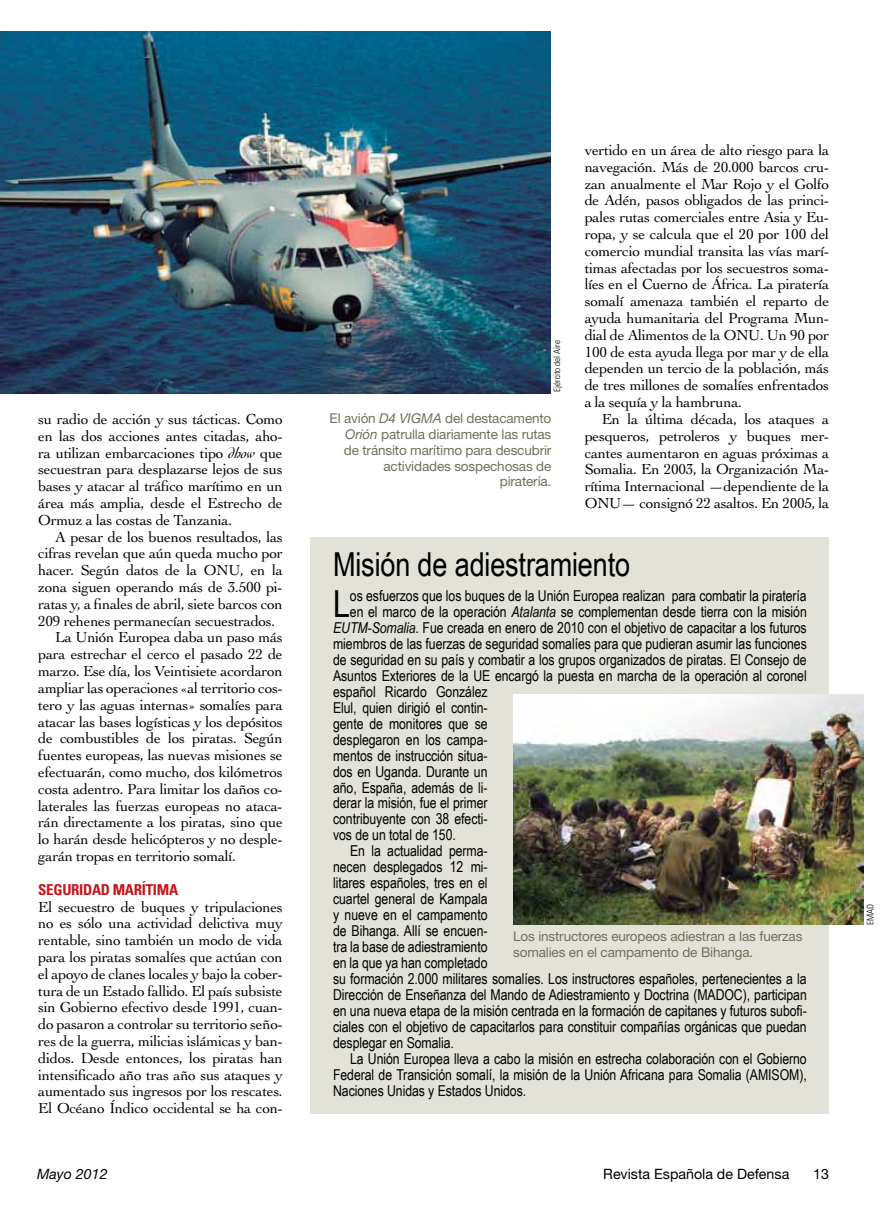
<style>
.page{position:relative;width:893px;height:1217px;background:#fff}
.page>*{position:absolute;margin:0;border:0;box-sizing:border-box;transform-origin:0 0}
.t1{font:37.35px "Arial Narrow";color:#000}
.t2{font:33px "Arial Narrow";letter-spacing:-.005em;color:#000}
.t3{font:15.3px/16.8px "Cochin";letter-spacing:-.02em;color:#000;text-align:justify}
.t4{font:15px "Arial Narrow";letter-spacing:-.005em;color:#000}
.t5{font:700 condensed 15px "Univers";letter-spacing:-.02em;color:#c4161c}
.t6{font:14.25px "Helvetica Neue";color:#000}
.t7{font:italic 14.25px "Helvetica Neue";color:#000}
.t8{font:13.5px/15.8px "Helvetica Neue";letter-spacing:-.01em;color:#6f705b}
.t9{font:300 condensed 9px "Univers";letter-spacing:-.005em;color:#000}
.s1{font-style:italic}
</style>
<div class="page">
<div style="left:310px;top:537px;width:519px;height:575px;background:#e3e2d8"></div>
<img style="left:513px;top:694px;width:351px;height:230px">
<img style="left:0;top:31px;width:551px;height:362px">
<p class="t3" style="left:38px;top:410px;width:246px">su radio de acción y sus tácticas. Como en las dos acciones antes citadas, aho&shy;ra utilizan embarcaciones tipo <span class="s1">dhow</span> que secuestran para desplazarse lejos de sus bases y atacar al tráfico marítimo en un área más amplia, desde el Estrecho de Ormuz a las costas de Tanzania.</p>
<p class="t3" style="left:38px;top:528px;width:246px;text-indent:17px">A pesar de los buenos resultados, las cifras revelan que aún queda mucho por hacer. Según datos de la ONU</p>
<p class="t3" style="left:240px;top:561px;width:44px">, en la</p>
<p class="t3" style="left:38px;top:578px;width:246px">zona siguen operando más de 3.500 pi-</p>
<p class="t3" style="left:38px;top:595px;width:246px">ratas y, a finales de abril, siete barcos con</p>
<p class="t3" style="left:38px;top:612px;width:239px">209 rehenes permanecían secuestrados.</p>
<p class="t3" style="left:55px;top:629px;width:229px">La Unión Europea daba un paso más</p>
<p class="t3" style="left:38px;top:645px;width:246px">para estrechar el cerco el pasado 22 de</p>
<p class="t3" style="left:38px;top:662px;width:246px">marzo. Ese día, los Veintisiete acordaron</p>
<p class="t3" style="left:38px;top:679px;width:246px">ampliar las operaciones «al territorio cos-</p>
<p class="t3" style="left:38px;top:696px;width:246px">tero y las aguas internas» somalíes para</p>
<p class="t3" style="left:38px;top:713px;width:246px">atacar las bases logísticas y los depósitos</p>
<p class="t3" style="left:38px;top:729px;width:246px">de combustibles de los piratas. Según</p>
<p class="t3" style="left:38px;top:746px;width:246px">fuentes europeas, las nuevas misiones se</p>
<p class="t3" style="left:38px;top:763px;width:246px">efectuarán, como mucho, dos kilómetros</p>
<p class="t3" style="left:38px;top:780px;width:246px">costa adentro. Para limitar los daños co-</p>
<p class="t3" style="left:38px;top:797px;width:246px">laterales las fuerzas europeas no ataca-</p>
<p class="t3" style="left:38px;top:813px;width:246px">rán directamente a los piratas, sino que</p>
<p class="t3" style="left:38px;top:830px;width:246px">lo harán desde helicópteros y no desple-</p>
<p class="t3" style="left:38px;top:847px;width:199px">garán tropas en territorio somalí.</p>
<p class="t5" style="left:38px;top:879px;width:141px">SEGURIDAD MARÍTIMA</p>
<p class="t3" style="left:38px;top:897px;width:246px">El secuestro de buques y tripulaciones no es sólo una actividad delictiva muy rentable, sino también un modo de vida para los piratas somalíes que actúan con el apoyo de clanes locales y bajo la cober&shy;tura de un Estado fallido. El país subsiste sin Gobierno efectivo desde 1991, cuan&shy;do pasaron a controlar su territorio seño&shy;res de la guerra, milicias islámicas y ban&shy;didos. Desde entonces, los piratas han intensificado año tras año sus ataques y aumentado sus ingresos por los rescates.<br>El Océano Índico occidental se ha con-</p>
<p class="t9" style="left:552px;top:391px;width:53px;rotate:-90deg">Ejército del Aire</p>
<p class="t8" style="left:330px;top:410px;width:223px;text-align:right">El avión <span class="s1">D4 VIGMA</span> del destacamento<br><span class="s1">Orión</span> patrulla diariamente las rutas de tránsito marítimo para descubrir actividades sospechosas de piratería.</p>
<p class="t3" style="left:585px;top:141px;width:246px">vertido en un área de alto riesgo para la navegación. Más de 20.000 barcos cru&shy;zan anualmente el Mar Rojo y el Golfo de Adén, pasos obligados de las princi&shy;pales rutas comerciales entre Asia y Eu&shy;ropa, y se calcula que el 20 por 100 del comercio mundial transita las vías marí&shy;timas afectadas por los secuestros soma&shy;líes en el Cuerno de África. La piratería somalí amenaza también el reparto de ayuda humanitaria del Programa Mun&shy;dial de Alimentos de la ONU</p>
<p class="t3" style="left:585px;top:326px;width:246px;text-indent:175px">. Un 90 por 100 de esta ayuda llega por mar y de ella dependen un tercio de la población, más de tres millones de somalíes enfrentados a la sequía y la hambruna.</p>
<p class="t3" style="left:585px;top:410px;width:246px;text-indent:17px">En la última década, los ataques a pesqueros, petroleros y buques mer&shy;cantes aumentaron en aguas próximas a Somalia. En 2003, la Organización Ma&shy;rítima Internacional —dependiente de la ONU</p>
<p class="t3" style="left:621px;top:494px;width:210px">— consignó 22 asaltos. En 2005, la</p>
<h2 class="t2" style="left:333px;top:540px;width:298px">Misión de adiestramiento</h2>
<h1 class="t1" style="left:333px;top:576px;width:19px">L</h1>
<p class="t4" style="left:350px;top:584px;width:458px">os esfuerzos que los buques de la Unión Europea realizan para combatir la piratería</p>
<p class="t4" style="left:350px;top:600px;width:458px">en el marco de la operación <span class="s1">Atalanta</span> se complementan desde tierra con la misión</p>
<p class="t4" style="left:333px;top:616px;width:475px"><span class="s1">EUTM-Somalia</span>. Fue creada en enero de 2010 con el objetivo de capacitar a los futuros</p>
<p class="t4" style="left:333px;top:632px;width:475px">miembros de las fuerzas de seguridad somalíes para que pudieran asumir las funciones</p>
<p class="t4" style="left:333px;top:648px;width:475px">de seguridad en su país y combatir a los grupos organizados de piratas. El Consejo de</p>
<p class="t4" style="left:333px;top:664px;width:475px">Asuntos Exteriores de la UE encargó la puesta en marcha de la operación al coronel</p>
<p class="t4" style="left:333px;top:680px;width:156px">español Ricardo González</p>
<p class="t4" style="left:333px;top:696px;width:156px">Elul, quien dirigió el contin-</p>
<p class="t4" style="left:333px;top:712px;width:156px">gente de monitores que se</p>
<p class="t4" style="left:333px;top:728px;width:156px">desplegaron en los campa-</p>
<p class="t4" style="left:333px;top:744px;width:156px">mentos de instrucción situa-</p>
<p class="t4" style="left:333px;top:760px;width:156px">dos en Uganda. Durante un</p>
<p class="t4" style="left:333px;top:776px;width:156px">año, España, además de li-</p>
<p class="t4" style="left:333px;top:792px;width:156px">derar la misión, fue el primer</p>
<p class="t4" style="left:333px;top:808px;width:156px">contribuyente con 38 efecti-</p>
<p class="t4" style="left:333px;top:824px;width:124px">vos de un total de 150.</p>
<p class="t4" style="left:350px;top:840px;width:139px">En la actualidad perma-</p>
<p class="t4" style="left:333px;top:855px;width:156px">necen desplegados 12 mi-</p>
<p class="t4" style="left:333px;top:871px;width:156px">litares españoles, tres en el</p>
<p class="t4" style="left:333px;top:887px;width:156px">cuartel general de Kampala</p>
<p class="t4" style="left:333px;top:903px;width:156px">y nueve en el campamento</p>
<p class="t4" style="left:333px;top:919px;width:156px">de Bihanga. Allí se encuen-</p>
<p class="t4" style="left:333px;top:935px;width:156px">tra la base de adiestramiento</p>
<p class="t4" style="left:333px;top:951px;width:156px">en la que ya han completado</p>
<p class="t4" style="left:333px;top:967px;width:475px">su formación 2.000 militares somalíes. Los instructores españoles, pertenecientes a la</p>
<p class="t4" style="left:333px;top:983px;width:475px">Dirección de Enseñanza del Mando de Adiestramiento y Doctrina (MADOC), participan</p>
<p class="t4" style="left:333px;top:999px;width:475px">en una nueva etapa de la misión centrada en la formación de capitanes y futuros subofi-</p>
<p class="t4" style="left:333px;top:1015px;width:475px">ciales con el objetivo de capacitarlos para constituir compañías orgánicas que puedan</p>
<p class="t4" style="left:333px;top:1031px;width:122px">desplegar en Somalia.</p>
<p class="t4" style="left:350px;top:1047px;width:458px">La Unión Europea lleva a cabo la misión en estrecha colaboración con el Gobierno</p>
<p class="t4" style="left:333px;top:1063px;width:475px">Federal de Transición somalí, la misión de la Unión Africana para Somalia (AMISOM),</p>
<p class="t4" style="left:333px;top:1079px;width:195px">Naciones Unidas y Estados Unidos.</p>
<p class="t8" style="left:513px;top:928px;width:291px">Los instructores europeos adiestran a las fuerzas somalies en el campamento de Bihanga.</p>
<p class="t7" style="left:37px;top:1164px;width:72px">Mayo 2012</p>
<p class="t6" style="left:603px;top:1164px;width:188px">Revista Española de Defensa</p>
<p class="t6" style="left:813px;top:1164px;width:17px">13</p>
<p class="t9" style="left:865px;top:925px;width:22px;rotate:-90deg">EMAD</p>
</div>
